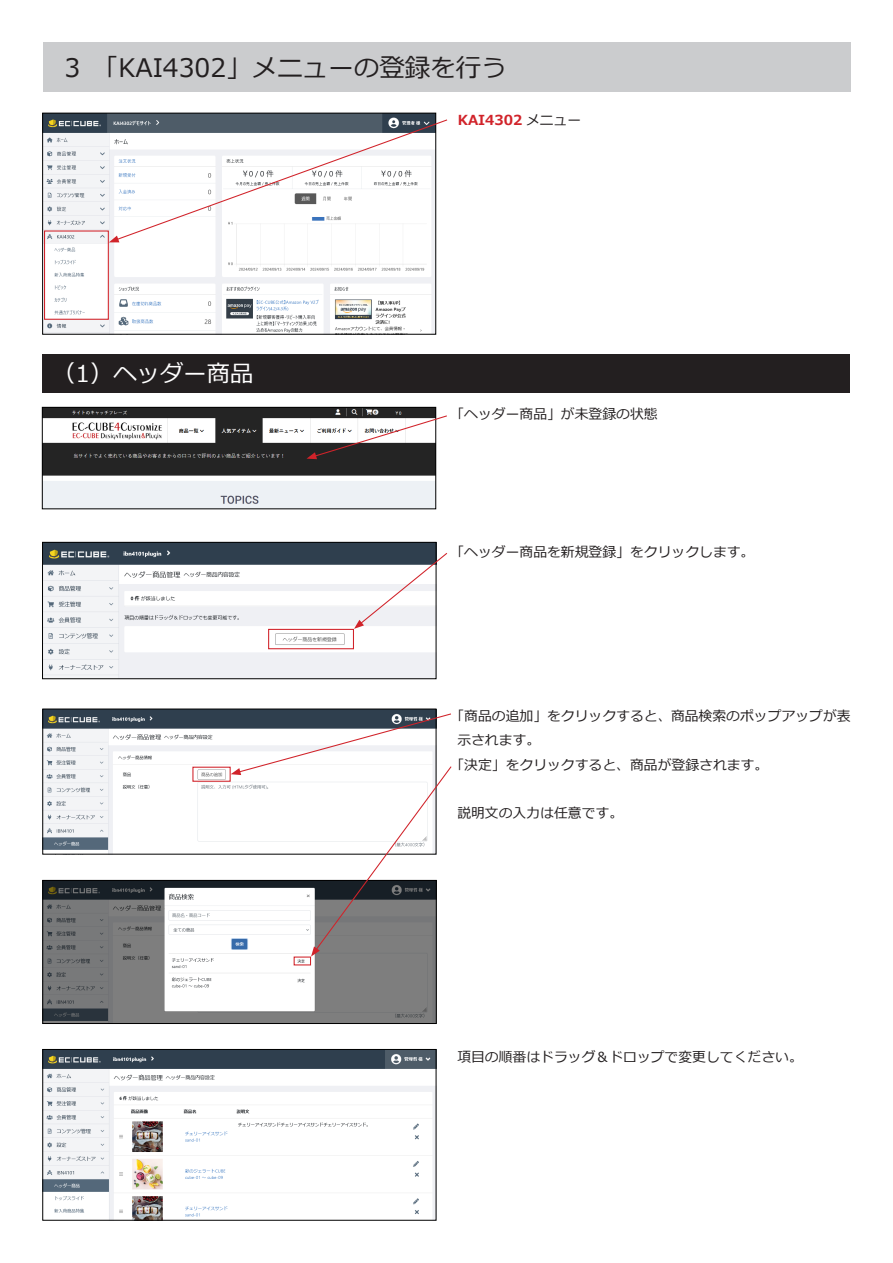
<style>
.page{position:relative;width:893px;height:1263px;background:#fff}
.page>*{position:absolute;margin:0;border:0;box-sizing:border-box;transform-origin:0 0}
.t1{font:25.5px "Meiryo";color:#231f20}
.t2{font:23.4px "Meiryo";color:#fff}
.t3{font:13.8px/24.2px "Meiryo";color:#231f20}
.t4{font:700 13.8px "Meiryo";color:#d1232a}
.s1{font-weight:400;color:#231f20}
</style>
<div class="page">
<img style="left:44px;top:409px;width:390px;height:98px">
<div style="left:42px;top:407px;width:394px;height:102px;border:1px solid #000"></div>
<img style="left:44px;top:115px;width:390px;height:217px">
<div style="left:42px;top:113px;width:394px;height:221px;border:1px solid #000"></div>
<div style="left:43px;top:42px;width:808px;height:50px;background:#cbccce"></div>
<div style="left:44px;top:230px;width:65px;height:90px;border:1px solid #d1232a"></div>
<svg style="left:109px;top:119px;width:339px;height:123px"></svg>
<div style="left:43px;top:354px;width:807px;height:38px;background:#231f20"></div>
<img style="left:44px;top:544px;width:390px;height:133px">
<div style="left:42px;top:542px;width:394px;height:137px;border:1px solid #000"></div>
<svg style="left:306px;top:415px;width:141px;height:44px"></svg>
<div style="left:268px;top:629px;width:86px;height:20px;border:1px solid #d1232a"></div>
<svg style="left:354px;top:552px;width:94px;height:77px"></svg>
<img style="left:45px;top:711px;width:389px;height:141px">
<div style="left:43px;top:709px;width:393px;height:145px;border:1px solid #000"></div>
<img style="left:45px;top:882px;width:389px;height:140px">
<div style="left:43px;top:880px;width:393px;height:144px;border:1px solid #000"></div>
<div style="left:192px;top:767px;width:39px;height:15px;border:1px solid #d1232a"></div>
<svg style="left:231px;top:713px;width:221px;height:243px"></svg>
<img style="left:45px;top:1051px;width:389px;height:167px">
<div style="left:43px;top:1049px;width:393px;height:171px;border:1px solid #000"></div>
<p class="t1" style="left:64px;top:50px;width:444px">3　「KAI4302」メニューの登録を行う</p>
<p class="t4" style="left:458px;top:110px;width:125px">KAI4302 <span class="s1">メニュー</span></p>
<p class="t2" style="left:52px;top:357px;width:203px">（1）ヘッダー商品</p>
<p class="t3" style="left:450px;top:403px;width:209px">「ヘッダー商品」が未登録の状態</p>
<p class="t3" style="left:450px;top:540px;width:306px">「ヘッダー商品を新規登録」をクリックします。</p>
<p class="t3" style="left:457px;top:705px;width:395px;text-indent:-7px">「商品の追加」をクリックすると、商品検索のポップアップが表示されます。</p>
<p class="t3" style="left:450px;top:753px;width:319px">「決定」をクリックすると、商品が登録されます。</p>
<p class="t3" style="left:457px;top:801px;width:167px">説明文の入力は任意です。</p>
<p class="t3" style="left:457px;top:1045px;width:347px">項目の順番はドラッグ＆ドロップで変更してください。</p>
</div>
